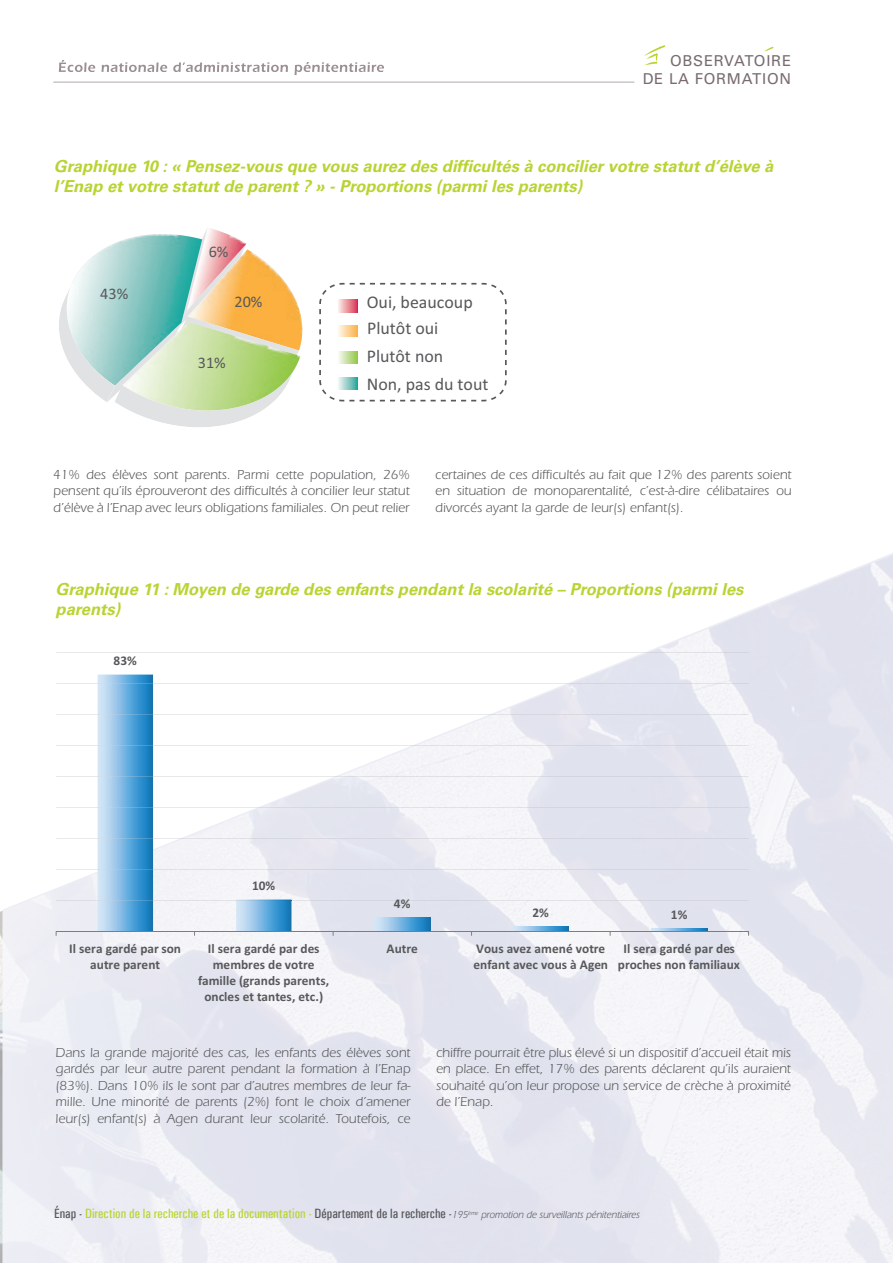
<style>
.page{position:relative;width:893px;height:1263px;background:#fff}
.page>*{position:absolute;margin:0;border:0;box-sizing:border-box;transform-origin:0 0}
.t1{font:17.85px "Calibri";color:#57585a}
.t2{font:italic 700 16.5px/19.8px "Univers";color:#b8d432}
.t3{font:16.2px "Calibri";color:#57585a}
.t4{font:15px/18px "Univers";letter-spacing:.05em;color:#786b71;text-align:right}
.t5{font:13.5px/16.5px "Itc Eras";color:#57585a;text-align:justify}
.t6{font:500 condensed 13.5px "Univers";color:#b8d432}
.t7{font:700 13.35px/16.4px "Calibri";color:#57585a;text-align:center}
.s1{color:#57585a}
.s2{font-family:"Itc Eras";font-weight:400;font-style:italic;font-stretch:normal;font-size:10.5px;color:#57585a}
</style>
<div class="page">
<img style="left:0;top:555px;width:893px;height:708px">
<hr style="left:53px;top:82px;width:581px;height:1px;background:#b2a9ad">
<svg style="left:59px;top:60px;width:325px;height:15px"></svg>
<svg style="left:763px;top:47px;width:11px;height:5px"></svg>
<svg style="left:644px;top:45px;width:21px;height:20px"></svg>
<svg style="left:59px;top:228px;width:243px;height:182px"></svg>
<svg style="left:319px;top:283px;width:188px;height:118px"></svg>
<svg style="left:337px;top:299px;width:20px;height:13px"></svg>
<svg style="left:337px;top:326px;width:20px;height:11px"></svg>
<svg style="left:337px;top:351px;width:21px;height:13px"></svg>
<svg style="left:337px;top:377px;width:20px;height:13px"></svg>
<hr style="left:56px;top:652px;width:693px;height:1px;background:#bcbdc0">
<hr style="left:56px;top:683px;width:693px;height:1px;background:#bcbdc0">
<hr style="left:56px;top:714px;width:693px;height:1px;background:#bcbdc0">
<hr style="left:56px;top:745px;width:693px;height:1px;background:#bcbdc0">
<hr style="left:56px;top:776px;width:693px;height:1px;background:#bcbdc0">
<hr style="left:56px;top:807px;width:693px;height:1px;background:#bcbdc0">
<hr style="left:56px;top:838px;width:693px;height:1px;background:#bcbdc0">
<hr style="left:56px;top:869px;width:693px;height:1px;background:#bcbdc0">
<hr style="left:56px;top:900px;width:693px;height:1px;background:#bcbdc0">
<svg style="left:98px;top:674px;width:55px;height:257px;background:#71b1dc"></svg>
<svg style="left:236px;top:899px;width:55px;height:32px;background:#74b2dd"></svg>
<svg style="left:236px;top:900px;width:55px;height:1px"></svg>
<svg style="left:375px;top:918px;width:55px;height:13px"></svg>
<svg style="left:513px;top:926px;width:55px;height:5px"></svg>
<svg style="left:652px;top:929px;width:55px;height:2px"></svg>
<hr style="left:56px;top:931px;width:693px;height:1px;background:#7b7e7f">
<p class="t4" style="left:643px;top:51px;width:150px">OBSERVATOI RE<br>DE LA FO RMATIO N</p>
<p class="t2" style="left:54px;top:156px;width:721px">Graphique 10 : « Pensez-vous que vous aurez des difficultés à concilier votre statut d’élève à l’Enap et votre statut de parent ? » - Proportions (parmi les parents)</p>
<p class="t3" style="left:100px;top:284px;width:29px">43%</p>
<p class="t3" style="left:209px;top:242px;width:21px">6%</p>
<p class="t3" style="left:235px;top:292px;width:29px">20%</p>
<p class="t3" style="left:198px;top:352px;width:29px">31%</p>
<h1 class="t1" style="left:367px;top:291px;width:108px">Oui, beaucoup</h1>
<h1 class="t1" style="left:367px;top:317px;width:73px">Plutôt oui</h1>
<h1 class="t1" style="left:367px;top:345px;width:78px">Plutôt non</h1>
<h1 class="t1" style="left:367px;top:373px;width:123px">Non, pas du tout</h1>
<p class="t5" style="left:53px;top:466px;width:358px">41% des élèves sont parents. Parmi cette population, 26% pensent qu’ils éprouveront des difficultés à concilier leur statut d’élève à l’Enap avec leurs obligations familiales. On peut relier</p>
<p class="t5" style="left:435px;top:466px;width:358px">certaines de ces difficultés au fait que 12% des parents soient en situation de monoparentalité, c’est-à-dire célibataires ou divorcés ayant la garde de leur(s) enfant(s).</p>
<p class="t2" style="left:56px;top:580px;width:689px">Graphique 11 : Moyen de garde des enfants pendant la scolarité – Proportions (parmi les parents)</p>
<p class="t7" style="left:114px;top:652px;width:25px">83%</p>
<p class="t7" style="left:252px;top:877px;width:25px">10%</p>
<p class="t7" style="left:394px;top:895px;width:18px">4%</p>
<p class="t7" style="left:532px;top:904px;width:18px">2%</p>
<p class="t7" style="left:671px;top:906px;width:18px">1%</p>
<p class="t7" style="left:69px;top:939px;width:113px">Il sera gardé par son autre parent</p>
<p class="t7" style="left:198px;top:939px;width:133px">Il sera gardé par des membres de votre famille (grands parents, oncles et tantes, etc.)</p>
<p class="t7" style="left:387px;top:939px;width:33px">Autre</p>
<p class="t7" style="left:473px;top:939px;width:136px;text-align:left">Vous avez amené votre enfant avec vous à Agen</p>
<p class="t7" style="left:618px;top:939px;width:124px">Il sera gardé par des proches non familiaux</p>
<p class="t5" style="left:56px;top:1044px;width:357px">Dans la grande majorité des cas, les enfants des élèves sont gardés par leur autre parent pendant la formation à l’Enap (83%). Dans 10% ils le sont par d’autres membres de leur fa&shy;mille. Une minorité de parents (2%) font le choix d’amener leur(s) enfant(s) à Agen durant leur scolarité. Toutefois, ce</p>
<p class="t5" style="left:436px;top:1044px;width:356px">chiffre pourrait être plus élevé si un dispositif d’accueil était mis en place. En effet, 17% des parents déclarent qu’ils auraient souhaité qu’on leur propose un service de crèche à proximité de l’Enap.</p>
<p class="t6" style="left:54px;top:1206px;width:589px"><span class="s1">énap -</span> Direction de la recherche et de la documentation - <span class="s1">Département de la recherche -</span><span class="s2">195</span><sup>ème</sup> <span class="s2">promotion de surveillants pénitentiaires</span></p>
</div>
